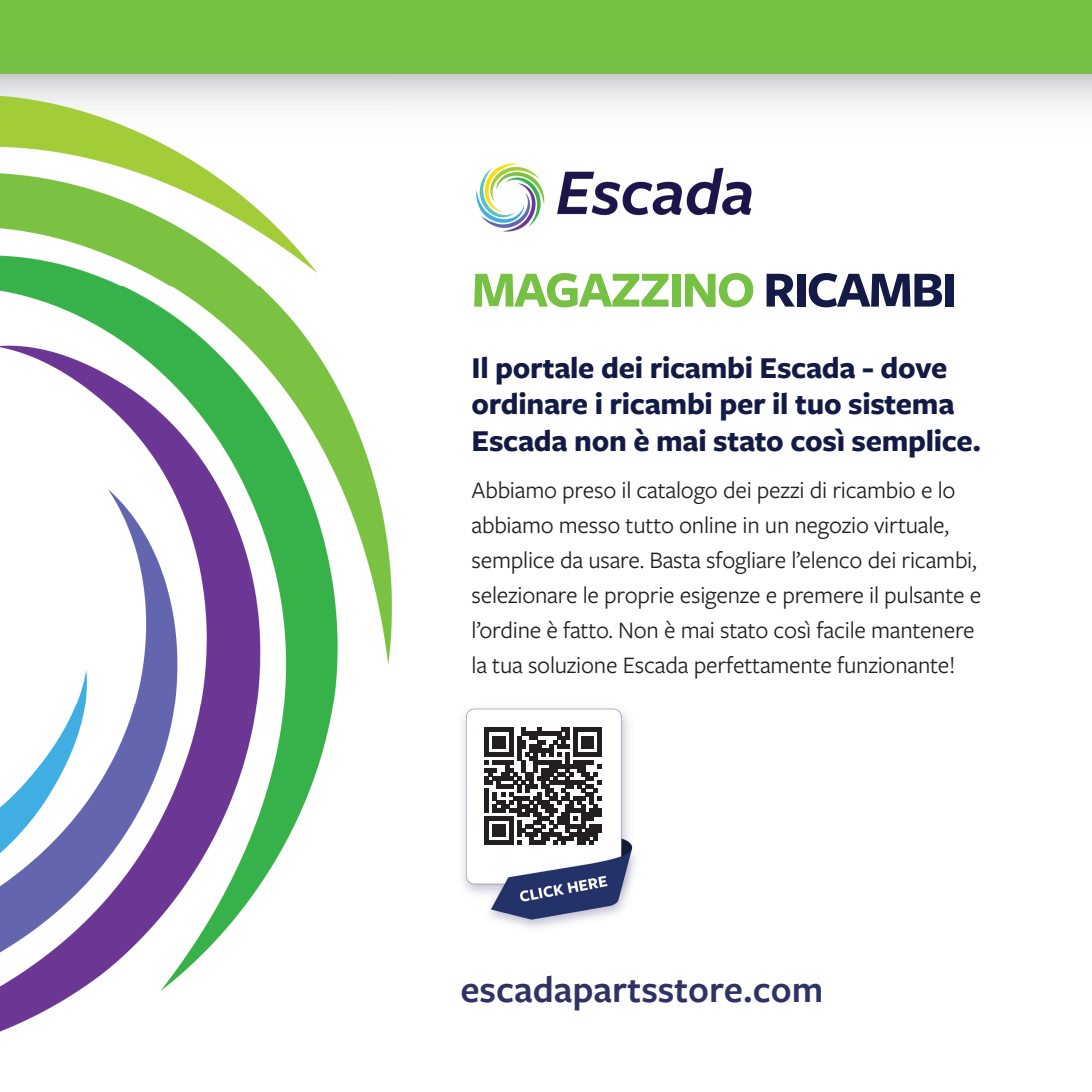
<style>
.page{position:relative;width:1092px;height:1092px;background:#fff}
.page>*{position:absolute;margin:0;border:0;box-sizing:border-box;transform-origin:0 0}
.t1{font:700 52.5px "Freight Sans Pro";letter-spacing:-.04em;color:#76c043}
.t2{font:600 38.5px "Freight Sans Pro";color:#303265}
.t3{font:700 31.5px/36.8px "Freight Sans Pro";letter-spacing:-.01em;color:#141a46}
.t4{font:24.5px/35px "Freight Sans Pro";letter-spacing:-.01em;color:#231f20}
.s1{color:#141a46}
</style>
<div class="page">
<svg style="left:391px;top:73px;width:700px;height:34px"></svg>
<div style="left:0;top:0;width:1091px;height:73px;background:#76c043"></div>
<img style="left:462px;top:708px;width:174px;height:220px">
<div style="left:477px;top:723px;width:134px;height:131px;background:#fff"></div>
<svg style="left:485px;top:727px;width:116px;height:117px"></svg>
<img style="left:0;top:73px;width:391px;height:959px">
<img style="left:476px;top:163px;width:276px;height:69px">
<h1 class="t1" style="left:471px;top:253px;width:487px">MAGAZZINO <span class="s1">RICAMBI</span></h1>
<p class="t3" style="left:471px;top:348px;width:511px">Il portale dei ricambi Escada - dove ordinare i ricambi per il tuo sistema<br>Escada non è mai stato così semplice.</p>
<p class="t4" style="left:471px;top:471px;width:511px">Abbiamo preso il catalogo dei pezzi di ricambio e lo abbiamo messo tutto online in un negozio virtuale, semplice da usare. Basta sfogliare l’elenco dei ricambi, selezionare le proprie esigenze e premere il pulsante e l’ordine è fatto. Non è mai stato così facile mantenere la tua soluzione Escada perfettamente funzionante!</p>
<h2 class="t2" style="left:460px;top:963px;width:364px">escadapartsstore.com</h2>
</div>
